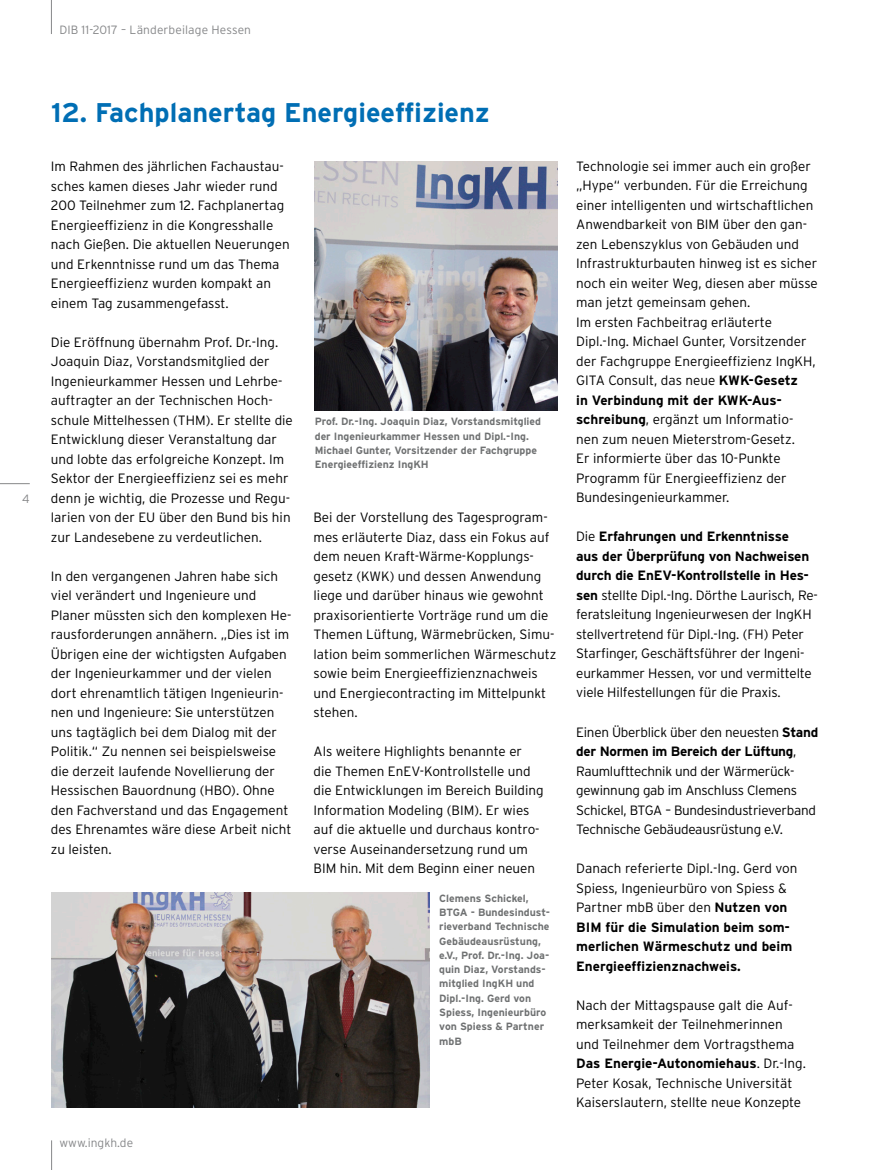
<style>
.page{position:relative;width:872px;height:1170px;background:#fff}
.page>*{position:absolute;margin:0;border:0;box-sizing:border-box;transform-origin:0 0}
.t1{font:700 27px "Interstate";color:#006eb4}
.t2{font:300 13.5px/19.5px "Interstate";color:#000}
.t3{font:300 13.5px/19.5px "Interstate";letter-spacing:-.02em;color:#000}
.t4{font:700 13.5px/19.5px "Interstate";color:#000}
.t5{font:300 12px "Interstate";letter-spacing:.01em;color:#868789}
.t6{font:700 10.5px/14.2px "Interstate";color:#6f7172}
.s1{font-weight:700}
.s2{font-weight:300}
</style>
<div class="page">
<hr style="left:0;top:483px;width:30px;height:1px;background:#868789">
<svg style="left:51px;top:1140px;width:1px;height:29px"></svg>
<hr style="left:51px;top:0;width:1px;height:34px;background:#868789">
<img style="left:315px;top:162px;width:242px;height:248px">
<img style="left:51px;top:892px;width:378px;height:215px">
<p class="t5" style="left:59px;top:23px;width:193px">DIB 11-2017 – Länderbeilage Hessen</p>
<p class="t5" style="left:22px;top:492px;width:9px">4</p>
<h1 class="t1" style="left:51px;top:97px;width:440px">12. Fachplanertag Energieeffizienz</h1>
<p class="t2" style="left:51px;top:156px;width:240px">Im Rahmen des jährlichen Fachaustau&shy;sches kamen dieses Jahr wieder rund 200 Teilnehmer zum 12. Fachplanertag Energieeffizienz in die Kongresshalle nach Gießen. Die aktuellen Neuerungen und Erkenntnisse rund um das Thema Energieeffizienz wurden kompakt an einem Tag zusammengefasst.</p>
<p class="t2" style="left:51px;top:332px;width:243px">Die Eröffnung übernahm Prof. Dr.-Ing.<br>Joaquin Diaz, Vorstandsmitglied der Ingenieurkammer Hessen und Lehrbe&shy;auftragter an der Technischen Hoch&shy;schule Mittelhessen (THM). Er stellte die Entwicklung dieser Veranstaltung dar und lobte das erfolgreiche Konzept. Im Sektor der Energieeffizienz sei es mehr denn je wichtig, die Prozesse und Regu&shy;larien von der EU über den Bund bis hin zur Landesebene zu verdeutlichen.</p>
<p class="t2" style="left:51px;top:566px;width:242px">In den vergangenen Jahren habe sich viel verändert und Ingenieure und Planer müssten sich den komplexen He&shy;rausforderungen annähern. „Dies ist im Übrigen eine der wichtigsten Aufgaben der Ingenieurkammer und der vielen dort ehrenamtlich tätigen Ingenieurin&shy;nen und Ingenieure: Sie unterstützen uns tagtäglich bei dem Dialog mit der Politik.“ Zu nennen sei beispielsweise die derzeit laufende Novellierung der Hessischen Bauordnung (HBO). Ohne den Fachverstand und das Engagement des Ehrenamtes wäre diese Arbeit nicht zu leisten.</p>
<p class="t6" style="left:315px;top:414px;width:228px">Prof. Dr.-Ing. Joaquin Diaz, Vorstandsmitglied der Ingenieurkammer Hessen und Dipl.-Ing.<br>Michael Gunter, Vorsitzender der Fachgruppe Energieeffizienz IngKH</p>
<p class="t2" style="left:313px;top:507px;width:244px">Bei der Vorstellung des Tagesprogram&shy;mes erläuterte Diaz, dass ein Fokus auf dem neuen Kraft-Wärme-Kopplungs&shy;gesetz (KWK) und dessen Anwendung liege und darüber hinaus wie gewohnt praxisorientierte Vorträge rund um die Themen Lüftung, Wärmebrücken, Simu&shy;lation beim sommerlichen Wärmeschutz sowie beim Energieeffizienznachweis und Energiecontracting im Mittelpunkt stehen.</p>
<p class="t2" style="left:313px;top:741px;width:232px">Als weitere Highlights benannte er die Themen EnEV-Kontrollstelle und die Entwicklungen im Bereich Building Information Modeling (BIM). Er wies auf die aktuelle und durchaus kontro&shy;verse Auseinandersetzung rund um BIM hin. Mit dem Beginn einer neuen</p>
<p class="t6" style="left:439px;top:890px;width:112px">Clemens Schickel,<br>BTGA - Bundesindust&shy;rieverband Technische<br>Gebäudeausrüstung, e.V., Prof. Dr.-Ing. Joa&shy;quin Diaz, Vorstands&shy;mitglied IngKH und<br>Dipl.-Ing. Gerd von<br>Spiess, Ingenieurbüro von Spiess &amp; Partner mbB</p>
<p class="t5" style="left:60px;top:1135px;width:75px">www.ingkh.de</p>
<p class="t2" style="left:576px;top:156px;width:243px">Technologie sei immer auch ein großer „Hype“ verbunden. Für die Erreichung einer intelligenten und wirtschaftlichen Anwendbarkeit von BIM über den gan&shy;zen Lebenszyklus von Gebäuden und Infrastrukturbauten hinweg ist es sicher noch ein weiter Weg, diesen aber müsse man jetzt gemeinsam gehen.<br>Im ersten Fachbeitrag erläuterte Dipl.-Ing. Michael Gunter, Vorsitzender der Fachgruppe Energieeffizienz IngKH, GITA Consult, das neue <span class="s1">KWK-Gesetz<br>in Verbindung mit der KWK-Aus&shy;schreibung</span>, ergänzt um Informatio&shy;nen zum neuen Mieterstrom-Gesetz.<br>Er informierte über das 10-Punkte Programm für Energieeffizienz der Bundesingenieurkammer.</p>
<p class="t2" style="left:576px;top:526px;width:243px">Die <span class="s1">Erfahrungen und Erkenntnisse<br>aus der Überprüfung von Nachweisen durch die EnEV-Kontrollstelle in Hes&shy;sen</span> stellte Dipl.-Ing. Dörthe Laurisch, Re&shy;feratsleitung Ingenieurwesen der IngKH stellvertretend für Dipl.-Ing. (FH) Peter Starfinger, Geschäftsführer der Ingeni&shy;eurkammer Hessen, vor und vermittelte viele Hilfestellungen für die Praxis.</p>
<p class="t3" style="left:576px;top:721px;width:244px">Einen Überblick über den neuesten <span class="s1">Stand der Normen im Bereich der Lüftung</span>, Raumlufttechnik und der Wärmerück&shy;gewinnung gab im Anschluss Clemens Schickel, BTGA – Bundesindustrieverband Technische Gebäudeausrüstung e.V.</p>
<p class="t4" style="left:576px;top:858px;width:223px"><span class="s2">Danach referierte Dipl.-Ing. Gerd von Spiess, Ingenieurbüro von Spiess &amp; Partner mbB über den</span> Nutzen von BIM für die Simulation beim som&shy;merlichen Wärmeschutz und beim Energieeffizienznachweis.</p>
<p class="t2" style="left:576px;top:994px;width:231px">Nach der Mittagspause galt die Auf&shy;merksamkeit der Teilnehmerinnen und Teilnehmer dem Vortragsthema <span class="s1">Das Energie-Autonomiehaus</span>. Dr.-Ing.<br>Peter Kosak, Technische Universität Kaiserslautern, stellte neue Konzepte</p>
</div>
